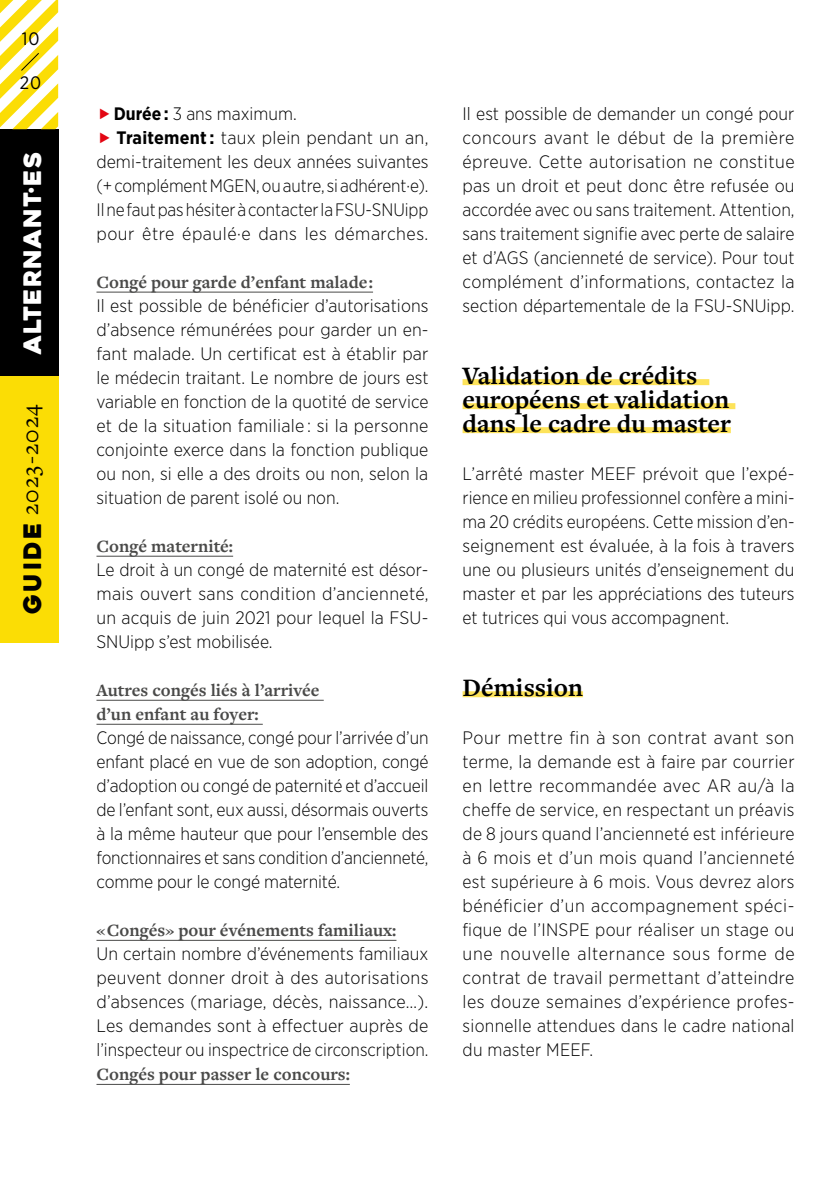
<style>
.page{position:relative;width:840px;height:1191px;background:#fff}
.page>*{position:absolute;margin:0;border:0;box-sizing:border-box;transform-origin:0 0}
._01_Niveau_1_POYNTER{font:700 26px/24px "Freight Text Pro";color:#000}
.t1{font:24px "Freight Text Pro";letter-spacing:.05em;color:#000}
.t2{font:24px "Heavitas";letter-spacing:.05em;color:#fff}
._04_texte-justifié{font:300 18px/24px "Gotham Narrow";color:#000;text-align:justify}
._02_Niveau_2{font:700 18px/24px "Freight Text Pro";color:#4a4a49}
.t3{font:18px "Gotham Narrow";color:#000}
.s1{font-family:"Heavitas"}
.s2{font-weight:700}
</style>
<div class="page">
<div style="left:0;top:129px;width:58px;height:247px;background:#000"></div>
<svg style="left:0;top:0;width:58px;height:129px"></svg>
<div style="left:0;top:376px;width:58px;height:266px;background:#fbdd05"></div>
<hr style="left:96px;top:292px;width:277px;height:1px;background:#4a4a49">
<hr style="left:96px;top:556px;width:137px;height:1px;background:#4a4a49">
<hr style="left:96px;top:700px;width:227px;height:1px;background:#4a4a49">
<hr style="left:96px;top:724px;width:166px;height:1px;background:#4a4a49">
<hr style="left:96px;top:940px;width:300px;height:1px;background:#4a4a49">
<hr style="left:96px;top:1084px;width:253px;height:1px;background:#4a4a49">
<div style="left:462px;top:379px;width:247px;height:6px;background:#fde35a"></div>
<div style="left:462px;top:403px;width:273px;height:6px;background:#fde35a"></div>
<div style="left:462px;top:427px;width:268px;height:6px;background:#fde35a"></div>
<div style="left:462px;top:691px;width:120px;height:6px;background:#fde35a"></div>
<p class="t3" style="left:22px;top:27px;width:19px">10</p>
<p class="t3" style="left:20px;top:71px;width:23px">20</p>
<p class="t2" style="left:18px;top:353px;width:203px;rotate:-90deg">alternant·Es</p>
<p class="t1" style="left:15px;top:614px;width:211px;rotate:-90deg"><span class="s1">GUIDE</span> 2023-2024</p>
<p class="_04_texte-justifié" style="left:114px;top:101px;width:184px"><span class="s2">Durée :</span> 3 ans maximum.</p>
<p class="_04_texte-justifié" style="left:96px;top:125px;width:333px;text-indent:20px"><span class="s2">Traitement :</span> taux plein pendant un an, demi-traitement les deux années suivantes (+ complément MGEN, ou autre, si adhérent·e).<br>Il ne faut pas hésiter à contacter la FSU-SNUipp pour être épaulé·e dans les démarches.</p>
<p class="_02_Niveau_2" style="left:96px;top:270px;width:278px">Congé pour garde d’enfant malade :</p>
<p class="_04_texte-justifié" style="left:96px;top:293px;width:333px">Il est possible de bénéficier d’autorisations d’absence rémunérées pour garder un en&shy;fant malade. Un certificat est à établir par le médecin traitant. Le nombre de jours est variable en fonction de la quotité de service et de la situation familiale : si la personne conjointe exerce dans la fonction publique ou non, si elle a des droits ou non, selon la situation de parent isolé ou non.</p>
<p class="_02_Niveau_2" style="left:96px;top:534px;width:138px">Congé maternité:</p>
<p class="_04_texte-justifié" style="left:96px;top:557px;width:333px">Le droit à un congé de maternité est désor&shy;mais ouvert sans condition d’ancienneté, un acquis de juin 2021 pour lequel la FSU-SNUipp s’est mobilisée.</p>
<p class="_02_Niveau_2" style="left:96px;top:678px;width:224px">Autres congés liés à l’arrivée d’un enfant au foyer:</p>
<p class="_04_texte-justifié" style="left:96px;top:725px;width:333px">Congé de naissance, congé pour l’arrivée d’un enfant placé en vue de son adoption, congé d’adoption ou congé de paternité et d’accueil de l’enfant sont, eux aussi, désormais ouverts à la même hauteur que pour l’ensemble des fonctionnaires et sans condition d’ancienneté, comme pour le congé maternité.</p>
<p class="_02_Niveau_2" style="left:96px;top:918px;width:301px">« Congés» pour événements familiaux:</p>
<p class="_04_texte-justifié" style="left:96px;top:941px;width:333px">Un certain nombre d’événements familiaux peuvent donner droit à des autorisations d’absences (mariage, décès, naissance…).<br>Les demandes sont à effectuer auprès de l’inspecteur ou inspectrice de circonscription.</p>
<p class="_02_Niveau_2" style="left:96px;top:1062px;width:255px">Congés pour passer le concours:</p>
<p class="_04_texte-justifié" style="left:462px;top:101px;width:333px">Il est possible de demander un congé pour concours avant le début de la première épreuve. Cette autorisation ne constitue pas un droit et peut donc être refusée ou accordée avec ou sans traitement. Attention, sans traitement signifie avec perte de salaire et d’AGS (ancienneté de service). Pour tout complément d’informations, contactez la section départementale de la FSU-SNUipp.</p>
<p class="_01_Niveau_1_POYNTER" style="left:462px;top:363px;width:269px">Validation de crédits européens et validation dans le cadre du master</p>
<p class="_04_texte-justifié" style="left:462px;top:461px;width:333px">L’arrêté master MEEF prévoit que l’expé&shy;rience en milieu professionnel confère a mini&shy;ma 20 crédits européens. Cette mission d’en&shy;seignement est évaluée, à la fois à travers une ou plusieurs unités d’enseignement du master et par les appréciations des tuteurs et tutrices qui vous accompagnent.</p>
<p class="_01_Niveau_1_POYNTER" style="left:462px;top:675px;width:122px">Démission</p>
<p class="_04_texte-justifié" style="left:462px;top:725px;width:333px">Pour mettre fin à son contrat avant son terme, la demande est à faire par courrier en lettre recommandée avec AR au/à la cheffe de service, en respectant un préavis de 8 jours quand l’ancienneté est inférieure à 6 mois et d’un mois quand l’ancienneté est supérieure à 6 mois. Vous devrez alors bénéficier d’un accompagnement spéci&shy;fique de l’INSPE pour réaliser un stage ou une nouvelle alternance sous forme de contrat de travail permettant d’atteindre les douze semaines d’expérience profes&shy;sionnelle attendues dans le cadre national du master MEEF.</p>
</div>
